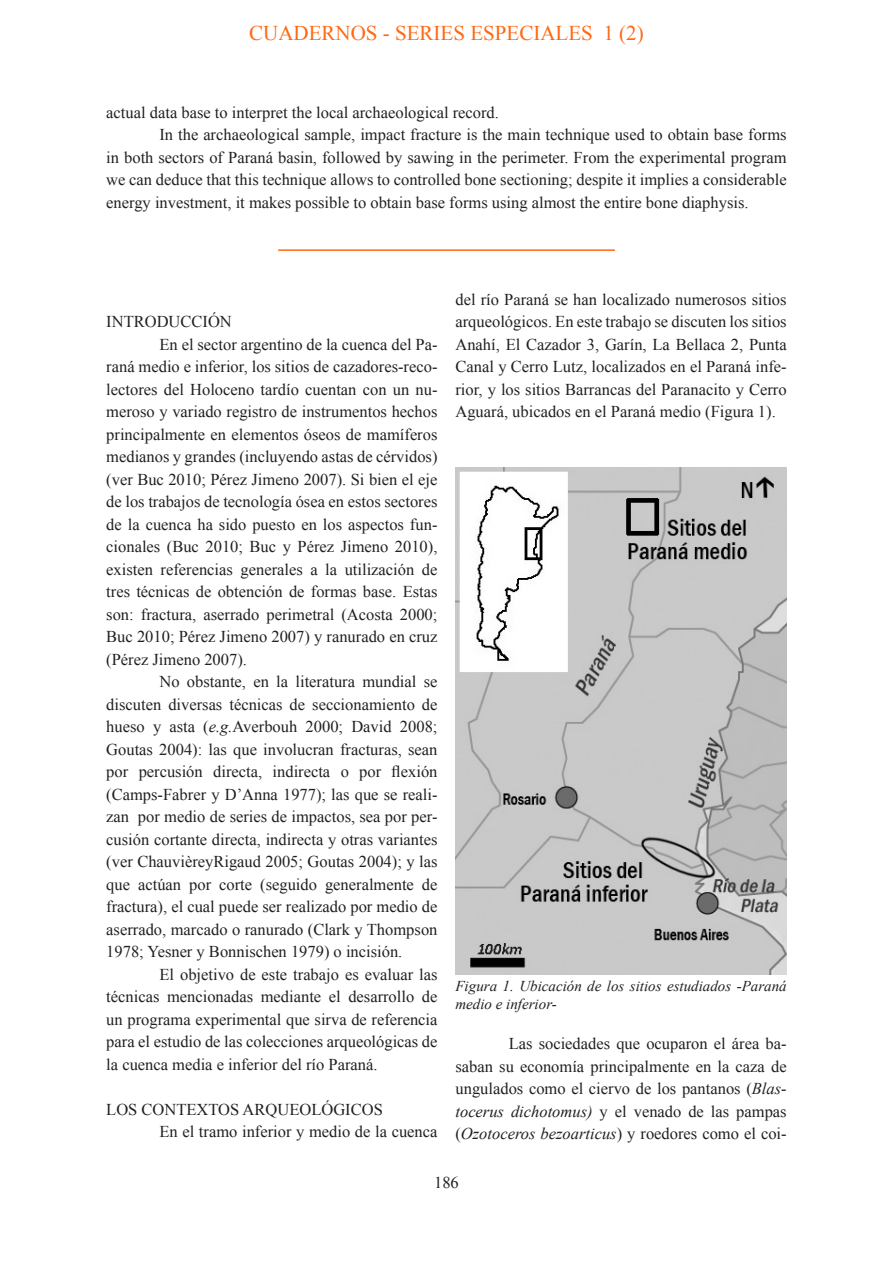
<style>
.page{position:relative;width:893px;height:1263px;background:#fff}
.page>*{position:absolute;margin:0;border:0;box-sizing:border-box;transform-origin:0 0}
.t1{font:21px "Times New Roman";color:#ff6812}
.Normal_wrd_2{font:16.5px/22.5px "Times New Roman";color:#231f20;text-align:justify}
.Estilo_de_párrafo_1{font:italic 15px/18px "Times New Roman";color:#231f20}
.s1{font-style:italic}
</style>
<div class="page">
<hr style="left:278px;top:249px;width:337px;height:2px;background:#ff6812">
<img style="left:455px;top:468px;width:332px;height:506px">
<p class="t1" style="left:249px;top:19px;width:396px">CUADERNOS - SERIES ESPECIALES 1 (2)</p>
<p class="Normal_wrd_2" style="left:106px;top:101px;width:394px">actual data base to interpret the local archaeological record.</p>
<p class="Normal_wrd_2" style="left:106px;top:123px;width:682px;text-indent:53px">In the archaeological sample, impact fracture is the main technique used to obtain base forms in both sectors of Paraná basin, followed by sawing in the perimeter. From the experimental program we can deduce that this technique allows to controlled bone sectioning; despite it implies a considerable energy investment, it makes possible to obtain base forms using almost the entire bone diaphysis.</p>
<p class="Normal_wrd_2" style="left:106px;top:310px;width:127px">INTRODUCCIÓN</p>
<p class="Normal_wrd_2" style="left:106px;top:333px;width:333px;text-indent:53px">En el sector argentino de la cuenca del Pa&shy;raná medio e inferior, los sitios de cazadores-reco&shy;lectores del Holoceno tardío cuentan con un nu&shy;meroso y variado registro de instrumentos hechos principalmente en elementos óseos de mamíferos medianos y grandes (incluyendo astas de cérvidos) (ver Buc 2010; Pérez Jimeno 2007). Si bien el eje de los trabajos de tecnología ósea en estos sectores de la cuenca ha sido puesto en los aspectos fun&shy;cionales (Buc 2010; Buc y Pérez Jimeno 2010), existen referencias generales a la utilización de tres técnicas de obtención de formas base. Estas son: fractura, aserrado perimetral (Acosta 2000; Buc 2010; Pérez Jimeno 2007) y ranurado en cruz (Pérez Jimeno 2007).</p>
<p class="Normal_wrd_2" style="left:106px;top:670px;width:333px;text-indent:53px">No obstante, en la literatura mundial se discuten diversas técnicas de seccionamiento de hueso y asta (<span class="s1">e.g.</span>Averbouh 2000; David 2008; Goutas 2004): las que involucran fracturas, sean por percusión directa, indirecta o por flexión (Camps-Fabrer y D’Anna 1977); las que se reali&shy;zan por medio de series de impactos, sea por per&shy;cusión cortante directa, indirecta y otras variantes (ver ChauvièreyRigaud 2005; Goutas 2004); y las que actúan por corte (seguido generalmente de fractura), el cual puede ser realizado por medio de aserrado, marcado o ranurado (Clark y Thompson 1978; Yesner y Bonnischen 1979) o incisión.</p>
<p class="Normal_wrd_2" style="left:106px;top:963px;width:333px;text-indent:53px">El objetivo de este trabajo es evaluar las técnicas mencionadas mediante el desarrollo de un programa experimental que sirva de referencia para el estudio de las colecciones arqueológicas de la cuenca media e inferior del río Paraná.</p>
<p class="Normal_wrd_2" style="left:106px;top:1098px;width:278px">LOS CONTEXTOS ARQUEOLÓGICOS</p>
<p class="Normal_wrd_2" style="left:159px;top:1120px;width:279px">En el tramo inferior y medio de la cuenca</p>
<p class="Normal_wrd_2" style="left:455px;top:288px;width:333px">del río Paraná se han localizado numerosos sitios arqueológicos. En este trabajo se discuten los sitios Anahí, El Cazador 3, Garín, La Bellaca 2, Punta Canal y Cerro Lutz, localizados en el Paraná infe&shy;rior, y los sitios Barrancas del Paranacito y Cerro Aguará, ubicados en el Paraná medio (Figura 1).</p>
<p class="Estilo_de_párrafo_1" style="left:455px;top:977px;width:333px">Figura 1. Ubicación de los sitios estudiados -Paraná medio e inferior-</p>
<p class="Normal_wrd_2" style="left:455px;top:1032px;width:333px;text-indent:53px">Las sociedades que ocuparon el área ba&shy;saban su economía principalmente en la caza de ungulados como el ciervo de los pantanos (<span class="s1">Blas&shy;tocerus dichotomus)</span> y el venado de las pampas (<span class="s1">Ozotoceros bezoarticus</span>) y roedores como el coi-</p>
<p class="Normal_wrd_2" style="left:434px;top:1171px;width:26px">186</p>
</div>
